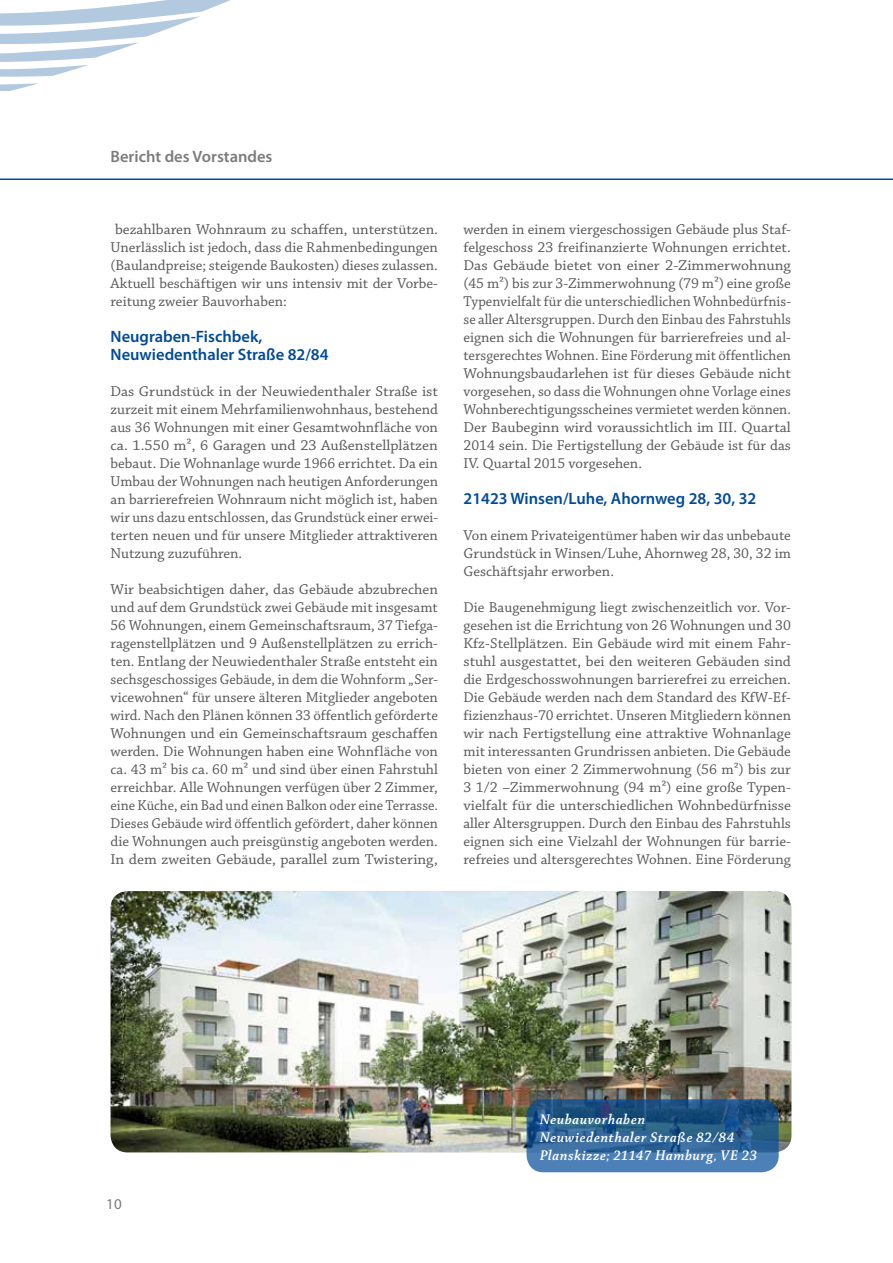
<style>
.page{position:relative;width:893px;height:1263px;background:#fff}
.page>*{position:absolute;margin:0;border:0;box-sizing:border-box;transform-origin:0 0}
.t1{font:600 16.5px/18px "Myriad Pro";color:#004a99}
.t2{font:600 16.5px "Myriad Pro";color:#7b7c7e}
.t3{font:15px/18px "Chaparral Pro";color:#58585a;text-align:justify}
.t4{font:15px/18px "Chaparral Pro";color:#58585a;text-align:justify;scale:1.04 1}
.t5{font:15px/18px "Chaparral Pro Semibold It Disp";letter-spacing:.055em;color:#fff}
.t6{font:15px "Myriad Pro";color:#7b7c7e}
</style>
<div class="page">
<svg style="left:0;top:0;width:230px;height:91px"></svg>
<hr style="left:0;top:179px;width:893px;height:1px;background:#004a99">
<img style="left:111px;top:891px;width:680px;height:261px">
<svg style="left:526px;top:1099px;width:253px;height:73px;background:#306495"></svg>
<p class="t2" style="left:111px;top:146px;width:163px">Bericht des Vorstandes</p>
<p class="t3" style="left:111px;top:221px;width:329px">bezahlbaren Wohnraum zu schaffen, unterstützen.<br>Unerlässlich ist jedoch, dass die Rahmenbedingungen (Baulandpreise; steigende Baukosten) dieses zulassen.<br>Aktuell beschäftigen wir uns intensiv mit der Vorbe&shy;reitung zweier Bauvorhaben:</p>
<p class="t1" style="left:111px;top:327px;width:220px">Neugraben-Fischbek,<br>Neuwiedenthaler Straße 82/84</p>
<p class="t4" style="left:111px;top:383px;width:316px">Das Grundstück in der Neuwiedenthaler Straße ist zurzeit mit einem Mehrfamilienwohnhaus, bestehend aus 36 Wohnungen mit einer Gesamtwohnfläche von ca. 1.550 m², 6 Garagen und 23 Außenstellplätzen bebaut. Die Wohnanlage wurde 1966 errichtet. Da ein Umbau der Wohnungen nach heutigen Anforderungen an barrierefreien Wohnraum nicht möglich ist, haben wir uns dazu entschlossen, das Grundstück einer erwei&shy;terten neuen und für unsere Mitglieder attraktiveren Nutzung zuzuführen.</p>
<p class="t3" style="left:111px;top:581px;width:329px">Wir beabsichtigen daher, das Gebäude abzubrechen und auf dem Grundstück zwei Gebäude mit insgesamt 56 Wohnungen, einem Gemeinschaftsraum, 37 Tiefga&shy;ragenstellplätzen und 9 Außenstellplätzen zu errich&shy;ten. Entlang der Neuwiedenthaler Straße entsteht ein sechsgeschossiges Gebäude, in dem die Wohnform „Ser&shy;vicewohnen“ für unsere älteren Mitglieder angeboten wird. Nach den Plänen können 33 öffentlich geförderte Wohnungen und ein Gemeinschaftsraum geschaffen werden. Die Wohnungen haben eine Wohnfläche von ca. 43 m² bis ca. 60 m² und sind über einen Fahrstuhl erreichbar. Alle Wohnungen verfügen über 2 Zimmer, eine Küche, ein Bad und einen Balkon oder eine Terrasse.<br>Dieses Gebäude wird öffentlich gefördert, daher können die Wohnungen auch preisgünstig angeboten werden.<br>In dem zweiten Gebäude, parallel zum Twistering,</p>
<p class="t3" style="left:463px;top:221px;width:329px">werden in einem viergeschossigen Gebäude plus Staf&shy;felgeschoss 23 freifinanzierte Wohnungen errichtet.<br>Das Gebäude bietet von einer 2-Zimmerwohnung (45 m²) bis zur 3-Zimmerwohnung (79 m²) eine große Typenvielfalt für die unterschiedlichen Wohnbedürfnis&shy;se aller Altersgruppen. Durch den Einbau des Fahrstuhls eignen sich die Wohnungen für barrierefreies und al&shy;tersgerechtes Wohnen. Eine Förderung mit öffentlichen Wohnungsbaudarlehen ist für dieses Gebäude nicht vorgesehen, so dass die Wohnungen ohne Vorlage eines Wohnberechtigungsscheines vermietet werden können.<br>Der Baubeginn wird voraussichtlich im III. Quartal 2014 sein. Die Fertigstellung der Gebäude ist für das IV. Quartal 2015 vorgesehen.</p>
<p class="t1" style="left:463px;top:489px;width:294px">21423 Winsen/Luhe, Ahornweg 28, 30, 32</p>
<p class="t3" style="left:463px;top:527px;width:329px">Von einem Privateigentümer haben wir das unbebaute Grundstück in Winsen/Luhe, Ahornweg 28, 30, 32 im Geschäftsjahr erworben.</p>
<p class="t3" style="left:463px;top:599px;width:329px">Die Baugenehmigung liegt zwischenzeitlich vor. Vor&shy;gesehen ist die Errichtung von 26 Wohnungen und 30<br>Kfz-Stellplätzen. Ein Gebäude wird mit einem Fahr&shy;stuhl ausgestattet, bei den weiteren Gebäuden sind die Erdgeschosswohnungen barrierefrei zu erreichen.<br>Die Gebäude werden nach dem Standard des KfW-Ef&shy;fizienzhaus-70 errichtet. Unseren Mitgliedern können wir nach Fertigstellung eine attraktive Wohnanlage mit interessanten Grundrissen anbieten. Die Gebäude bieten von einer 2 Zimmerwohnung (56 m²) bis zur 3 1/2 –Zimmerwohnung (94 m²) eine große Typen&shy;vielfalt für die unterschiedlichen Wohnbedürfnisse aller Altersgruppen. Durch den Einbau des Fahrstuhls eignen sich eine Vielzahl der Wohnungen für barrie&shy;refreies und altersgerechtes Wohnen. Eine Förderung</p>
<p class="t6" style="left:106px;top:1194px;width:17px">10</p>
<p class="t5" style="left:540px;top:1111px;width:219px">Neubauvorhaben<br>Neuwiedenthaler Straße 82/84<br>Planskizze; 21147 Hamburg, VE 23</p>
</div>
